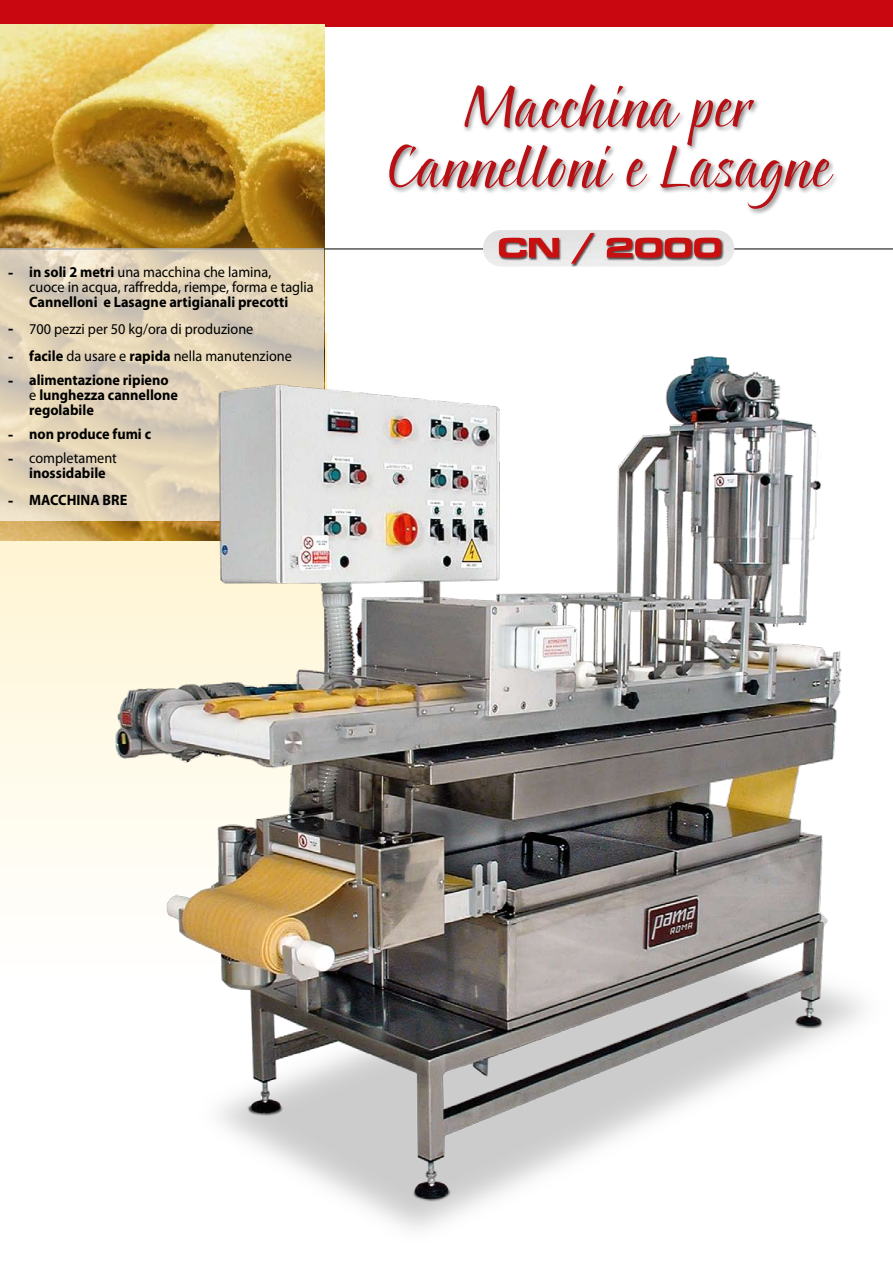
<style>
.page{position:relative;width:893px;height:1263px;background:#fff}
.page>*{position:absolute;margin:0;border:0;box-sizing:border-box;transform-origin:0 0}
.t1{font:57.6px/60px "Pointed Brush";color:#b81115;text-align:center;scale:.94 1}
.t2{font:700 16.5px/28.5px "Myriad Pro";color:#000}
.t3{font:15px/15px "Myriad Pro";color:#000;scale:.95 1}
.t4{font:700 15px/15px "Myriad Pro";color:#000;scale:.95 1}
.s1{font-weight:700}
.s2{font-weight:400}
</style>
<div class="page">
<svg style="left:0;top:333px;width:326px;height:534px"></svg>
<div style="left:0;top:0;width:893px;height:26px;background:#c90711"></div>
<div style="left:386px;top:82px;width:507px;height:166px;background:#000;opacity:.5"></div>
<img style="left:0;top:25px;width:324px;height:515px">
<svg style="left:0;top:250px;width:324px;height:271px;fill:#e3d4b8"></svg>
<hr style="left:0;top:249px;width:893px;height:1px;background:#000">
<hr style="left:0;top:249px;width:324px;height:1px;background:#fff">
<img style="left:472px;top:219px;width:272px;height:35px">
<img style="left:483px;top:230px;width:251px;height:37px;border-radius:18px">
<img style="left:115px;top:357px;width:748px;height:872px">
<p class="t2" style="left:8px;top:258px;width:7px">-</p>
<p class="t2" style="left:8px;top:313px;width:7px">- -</p>
<p class="t2" style="left:8px;top:366px;width:7px">-</p>
<p class="t2" style="left:8px;top:422px;width:7px;line-height:24px">- -</p>
<p class="t2" style="left:8px;top:486px;width:7px">-</p>
<p class="t3" style="left:29px;top:264px;width:301px"><span class="s1">in soli 2 metri</span> una macchina che lamina,<br>cuoce in acqua, raffredda, riempe, forma e taglia<br><span class="s1">Cannelloni e Lasagne artigianali precotti</span></p>
<p class="t3" style="left:29px;top:315px;width:278px;line-height:27px">700 pezzi per 50 kg/ora di produzione<br><span class="s1">facile</span> da usare e <span class="s1">rapida</span> nella manutenzione</p>
<p class="t4" style="left:29px;top:372px;width:158px">alimentazione ripieno <span class="s2">e</span> lunghezza cannellone regolabile</p>
<p class="t4" style="left:29px;top:422px;width:130px;line-height:24px">non produce fumi c <span class="s2">completament</span></p>
<p class="t4" style="left:29px;top:459px;width:105px;line-height:27px">inossidabile<br>MACCHINA BRE</p>
<p class="t1" style="left:387px;top:81px;width:473px">Macchina per<br>Cannelloni e Lasagne</p>
</div>
